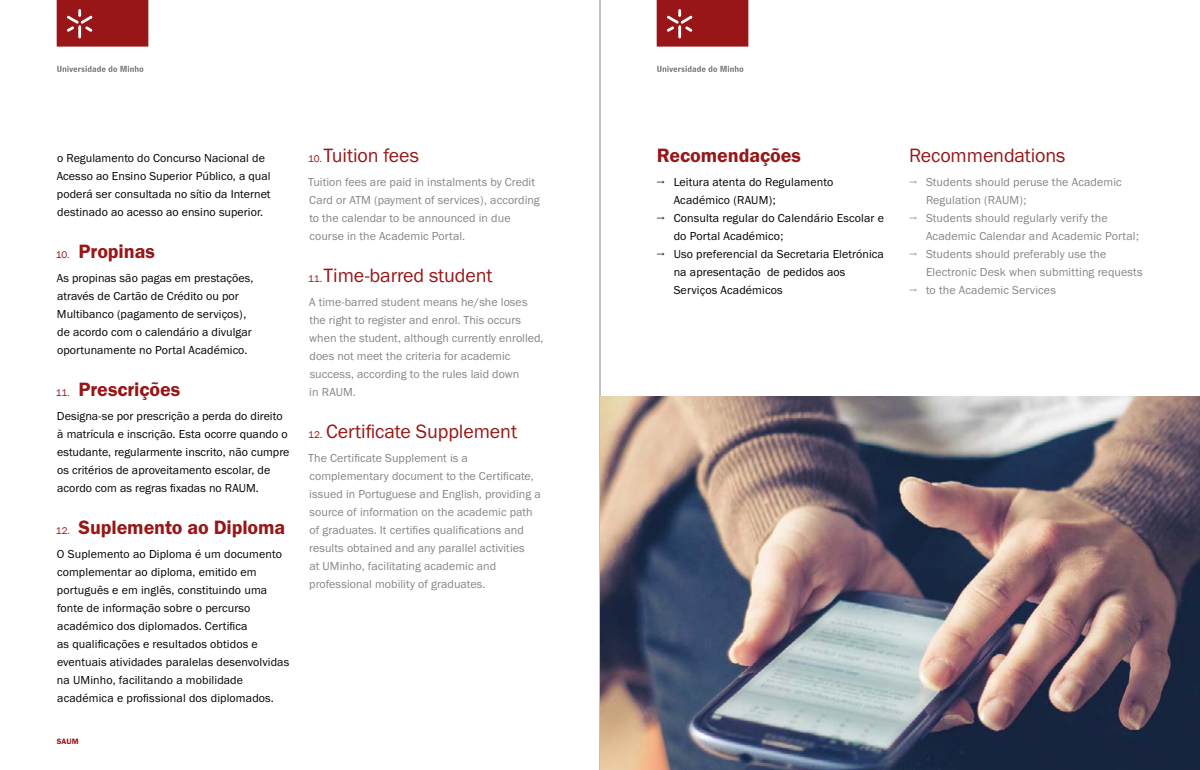
<style>
.page{position:relative;width:1200px;height:770px;background:#fff}
.page>*{position:absolute;margin:0;border:0;box-sizing:border-box;transform-origin:0 0}
.t1{font:20px "Franklin Gothic URW Boo";letter-spacing:-.005em;color:#981617}
.t2{font:20px "Franklin Gothic URW Dem";letter-spacing:-.005em;color:#981617}
.t3{font:12px/18px "Franklin Gothic URW Boo";letter-spacing:.005em;color:#000}
.t4{font:12px/18px "Franklin Gothic URW Boo";letter-spacing:.005em;color:#858585}
.t5{font:8px "Franklin Gothic URW Dem";color:#981617}
.s1{font-family:"Franklin Gothic";font-size:10px}
</style>
<div class="page">
<svg style="left:57px;top:0;width:91px;height:47px"></svg>
<svg style="left:57px;top:66px;width:86px;height:6px"></svg>
<hr style="left:600px;top:0;width:1px;height:770px;background:#858585">
<svg style="left:657px;top:0;width:91px;height:47px"></svg>
<svg style="left:657px;top:66px;width:86px;height:6px"></svg>
<img style="left:600px;top:396px;width:600px;height:374px">
<p class="t3" style="left:57px;top:149px;width:215px">o Regulamento do Concurso Nacional de Acesso ao Ensino Superior Público, a qual poderá ser consultada no sítio da Internet destinado ao acesso ao ensino superior.</p>
<h1 class="t2" style="left:56px;top:239px;width:100px"><span class="s1">10.</span> Propinas</h1>
<p class="t3" style="left:57px;top:269px;width:198px">As propinas são pagas em prestações, através de Cartão de Crédito ou por Multibanco (pagamento de serviços), de acordo com o calendário a divulgar oportunamente no Portal Académico.</p>
<h1 class="t2" style="left:56px;top:377px;width:126px"><span class="s1">11.</span> Prescrições</h1>
<p class="t3" style="left:57px;top:407px;width:234px">Designa-se por prescrição a perda do direito à matrícula e inscrição. Esta ocorre quando o estudante, regularmente inscrito, não cumpre os critérios de aproveitamento escolar, de acordo com as regras fixadas no RAUM.</p>
<h1 class="t2" style="left:56px;top:515px;width:231px"><span class="s1">12.</span> Suplemento ao Diploma</h1>
<p class="t3" style="left:57px;top:545px;width:234px">O Suplemento ao Diploma é um documento complementar ao diploma, emitido em português e em inglês, constituindo uma fonte de informação sobre o percurso académico dos diplomados. Certifica<br>as qualificações e resultados obtidos e eventuais atividades paralelas desenvolvidas na UMinho, facilitando a mobilidade académica e profissional dos diplomados.</p>
<p class="t5" style="left:57px;top:736px;width:23px">SAUM</p>
<h1 class="t1" style="left:308px;top:143px;width:112px"><span class="s1">10.</span> Tuition fees</h1>
<p class="t4" style="left:308px;top:173px;width:233px">Tuition fees are paid in instalments by Credit Card or ATM (payment of services), according to the calendar to be announced in due course in the Academic Portal.</p>
<h1 class="t1" style="left:308px;top:263px;width:186px"><span class="s1">11.</span>Time-barred student</h1>
<p class="t4" style="left:309px;top:293px;width:236px">A time-barred student means he/she loses the right to register and enrol. This occurs when the student, although currently enrolled, does not meet the criteria for academic success, according to the rules laid down<br>in RAUM.</p>
<h1 class="t1" style="left:308px;top:419px;width:210px"><span class="s1">12.</span> Certificate Supplement</h1>
<p class="t4" style="left:308px;top:449px;width:234px">The Certificate Supplement is a complementary document to the Certificate, issued in Portuguese and English, providing a source of information on the academic path of graduates. It certifies qualifications and results obtained and any parallel activities<br>at UMinho, facilitating academic and professional mobility of graduates.</p>
<h1 class="t2" style="left:657px;top:143px;width:146px">Recomendações</h1>
<p class="t3" style="left:674px;top:173px;width:161px;text-indent:-17px"><sup>→</sup> Leitura atenta do Regulamento<br>Académico (RAUM);</p>
<p class="t3" style="left:674px;top:209px;width:212px;text-indent:-17px"><sup>→</sup> Consulta regular do Calendário Escolar e do Portal Académico;</p>
<p class="t3" style="left:674px;top:245px;width:212px;text-indent:-17px"><sup>→</sup> Uso preferencial da Secretaria Eletrónica na apresentação de pedidos aos<br>Serviços Académicos</p>
<h1 class="t1" style="left:909px;top:143px;width:158px">Recommendations</h1>
<p class="t4" style="left:926px;top:173px;width:197px;text-indent:-17px"><sup>→</sup> Students should peruse the Academic<br>Regulation (RAUM);</p>
<p class="t4" style="left:926px;top:209px;width:215px;text-indent:-17px"><sup>→</sup> Students should regularly verify the<br>Academic Calendar and Academic Portal;</p>
<p class="t4" style="left:926px;top:245px;width:218px;text-indent:-17px"><sup>→</sup> Students should preferably use the<br>Electronic Desk when submitting requests</p>
<p class="t4" style="left:909px;top:281px;width:148px"><sup>→</sup> to the Academic Services</p>
</div>
